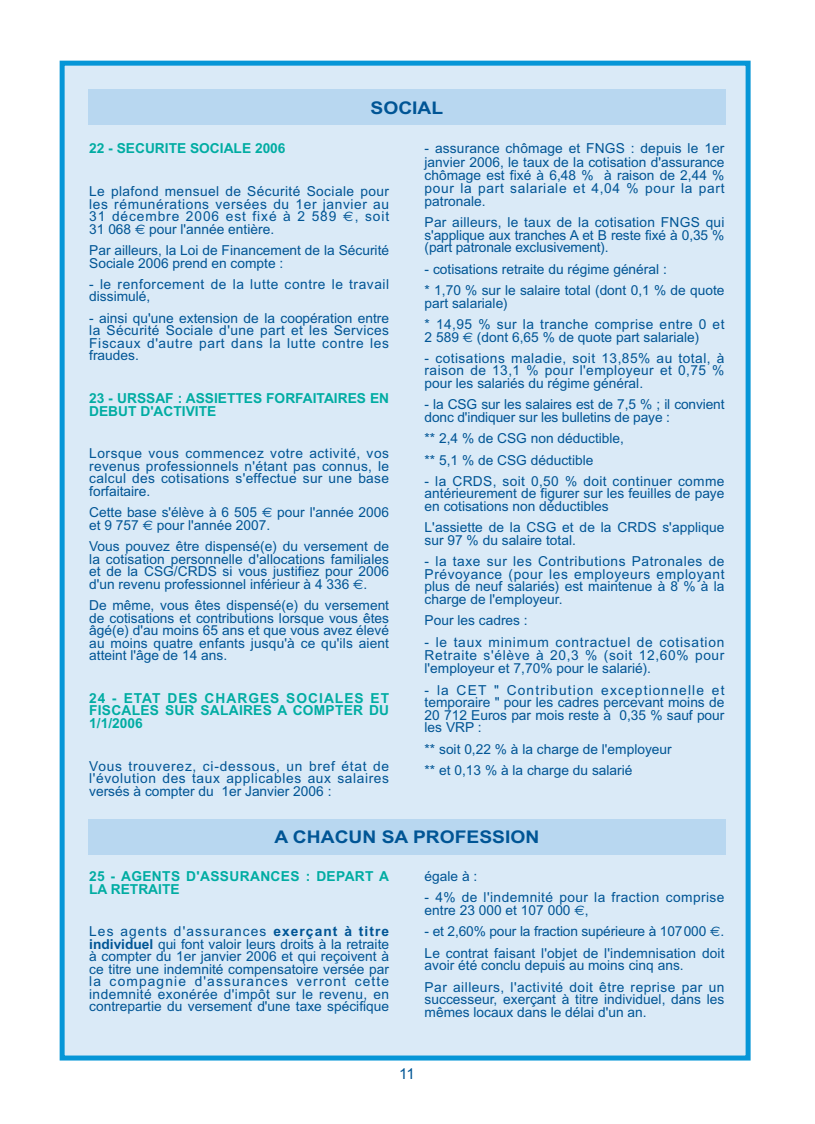
<style>
.page{position:relative;width:815px;height:1124px;background:#fff}
.page>*{position:absolute;margin:0;border:0;box-sizing:border-box;transform-origin:0 0}
.t1{font:700 17.5px "Arial";color:#005595;scale:1.1 1}
.t2{font:15px "Arial";color:#005595}
.t3{font:13.75px/12.5px "Arial";color:#005595;text-align:justify}
.t4{font:700 13.75px/12.5px "Arial";color:#00aca2}
.t5{font:13.75px/21.4px "Arial";letter-spacing:.03em;color:#005595}
.t6{font:13.75px/21.4px "Arial";letter-spacing:.035em;color:#005595}
.t7{font:13.75px/12.5px "Arial";letter-spacing:.04em;color:#005595}
.t8{font:700 13.75px/12.5px "Arial";letter-spacing:.025em;color:#00aca2}
.s1{font-family:"Euro Sans"}
.s2{font-weight:700}
</style>
<div class="page">
<div style="left:62px;top:63px;width:686px;height:994px;background:#daeaf7"></div>
<div style="left:60px;top:61px;width:691px;height:999px;border:5px solid #0696d7"></div>
<div style="left:88px;top:89px;width:638px;height:35px;background:#b8d7f0"></div>
<div style="left:88px;top:818px;width:638px;height:36px;background:#b8d7f0"></div>
<p class="t1" style="left:371px;top:101px;width:68px">SOCIAL</p>
<p class="t4" style="left:89px;top:144px;width:198px">22 - SECURITE SOCIALE 2006</p>
<p class="t3" style="left:89px;top:186px;width:301px">Le plafond mensuel de Sécurité Sociale pour les rémunérations versées du 1er janvier au 31 décembre 2006 est fixé à 2 589 <span class="s1">€</span>, soit 31 068 <span class="s1">€</span> pour l'année entière.</p>
<p class="t3" style="left:89px;top:245px;width:301px">Par ailleurs, la Loi de Financement de la Sécurité<br>Sociale 2006 prend en compte :</p>
<p class="t7" style="left:89px;top:279px;width:301px">- le renforcement de la lutte contre le travail dissimulé,</p>
<p class="t3" style="left:89px;top:313px;width:301px">- ainsi qu'une extension de la coopération entre la Sécurité Sociale d'une part et les Services Fiscaux d'autre part dans la lutte contre les fraudes.</p>
<p class="t4" style="left:89px;top:393px;width:301px">23 - URSSAF : ASSIETTES FORFAITAIRES EN<br>DEBUT D'ACTIVITE</p>
<p class="t3" style="left:89px;top:448px;width:301px">Lorsque vous commencez votre activité, vos revenus professionnels n'étant pas connus, le calcul des cotisations s'effectue sur une base forfaitaire.</p>
<p class="t3" style="left:89px;top:507px;width:301px">Cette base s'élève à 6 505 <span class="s1">€</span> pour l'année 2006 et 9 757 <span class="s1">€</span> pour l'année 2007.</p>
<p class="t3" style="left:89px;top:541px;width:301px">Vous pouvez être dispensé(e) du versement de la cotisation personnelle d'allocations familiales et de la CSG/CRDS si vous justifiez pour 2006 d'un revenu professionnel inférieur à 4 336 <span class="s1">€</span>.</p>
<p class="t3" style="left:89px;top:600px;width:301px">De même, vous êtes dispensé(e) du versement de cotisations et contributions lorsque vous êtes âgé(e) d'au moins 65 ans et que vous avez élevé au moins quatre enfants jusqu'à ce qu'ils aient atteint l'âge de 14 ans.</p>
<p class="t4" style="left:89px;top:693px;width:301px;text-align:justify">24 - ETAT DES CHARGES SOCIALES ET FISCALES SUR SALAIRES A COMPTER DU 1/1/2006</p>
<p class="t3" style="left:89px;top:760px;width:301px">Vous trouverez, ci-dessous, un bref état de l'évolution des taux applicables aux salaires versés à compter du 1er Janvier 2006 :</p>
<p class="t3" style="left:425px;top:143px;width:301px;line-height:13.1px">- assurance chômage et FNGS : depuis le 1er janvier 2006, le taux de la cotisation d'assurance chômage est fixé à 6,48 % à raison de 2,44 % pour la part salariale et 4,04 % pour la part patronale.</p>
<p class="t3" style="left:425px;top:217px;width:301px">Par ailleurs, le taux de la cotisation FNGS qui s'applique aux tranches A et B reste fixé à 0,35 % (part patronale exclusivement).</p>
<p class="t3" style="left:425px;top:259px;width:301px;line-height:21.4px">- cotisations retraite du régime général :<br>* 1,70 % sur le salaire total (dont 0,1 % de quote</p>
<p class="t5" style="left:425px;top:293px;width:301px">part salariale)<br>* 14,95 % sur la tranche comprise entre 0 et</p>
<p class="t3" style="left:425px;top:332px;width:276px">2 589 <span class="s1">€</span> (dont 6,65 % de quote part salariale)</p>
<p class="t3" style="left:425px;top:353px;width:301px">- cotisations maladie, soit 13,85% au total, à raison de 13,1 % pour l'employeur et 0,75 % pour les salariés du régime général.</p>
<p class="t3" style="left:425px;top:399px;width:301px">- la CSG sur les salaires est de 7,5 % ; il convient donc d'indiquer sur les bulletins de paye :</p>
<p class="t3" style="left:425px;top:429px;width:201px;line-height:21.4px">** 2,4 % de CSG non déductible, ** 5,1 % de CSG déductible</p>
<p class="t3" style="left:425px;top:476px;width:301px">- la CRDS, soit 0,50 % doit continuer comme antérieurement de figurer sur les feuilles de paye en cotisations non déductibles</p>
<p class="t3" style="left:425px;top:522px;width:301px">L'assiette de la CSG et de la CRDS s'applique sur 97 % du salaire total.</p>
<p class="t3" style="left:425px;top:556px;width:301px">- la taxe sur les Contributions Patronales de Prévoyance (pour les employeurs employant plus de neuf salariés) est maintenue à 8 % à la charge de l'employeur.</p>
<p class="t3" style="left:425px;top:615px;width:105px">Pour les cadres :</p>
<p class="t3" style="left:425px;top:637px;width:301px;line-height:13.1px">- le taux minimum contractuel de cotisation Retraite s'élève à 20,3 % (soit 12,60% pour l'employeur et 7,70% pour le salarié).</p>
<p class="t3" style="left:425px;top:685px;width:301px">- la CET " Contribution exceptionnelle et temporaire " pour les cadres percevant moins de 20 712 Euros par mois reste à 0,35 % sauf pour les VRP :</p>
<p class="t3" style="left:425px;top:739px;width:249px;line-height:21.4px">** soit 0,22 % à la charge de l'employeur ** et 0,13 % à la charge du salarié</p>
<p class="t1" style="left:274px;top:830px;width:242px">A CHACUN SA PROFESSION</p>
<p class="t8" style="left:89px;top:871px;width:301px">25 - AGENTS D'ASSURANCES : DEPART A<br>LA RETRAITE</p>
<p class="t3" style="left:89px;top:926px;width:301px">Les agents d'assurances <span class="s2">exerçant à titre individuel</span> qui font valoir leurs droits à la retraite à compter du 1er janvier 2006 et qui reçoivent à ce titre une indemnité compensatoire versée par la compagnie d'assurances verront cette indemnité exonérée d'impôt sur le revenu, en contrepartie du versement d'une taxe spécifique</p>
<p class="t3" style="left:425px;top:871px;width:54px">égale à :</p>
<p class="t5" style="left:425px;top:892px;width:301px;line-height:12.5px">- 4% de l'indemnité pour la fraction comprise entre 23 000 et 107 000 <span class="s1">€</span>,</p>
<p class="t3" style="left:425px;top:922px;width:301px;line-height:21.4px">- et 2,60% pour la fraction supérieure à 107000 <span class="s1">€</span>.<br>Le contrat faisant l'objet de l'indemnisation doit</p>
<p class="t6" style="left:425px;top:955px;width:301px">avoir été conclu depuis au moins cinq ans.<br>Par ailleurs, l'activité doit être reprise par un</p>
<p class="t3" style="left:425px;top:994px;width:301px">successeur, exerçant à titre individuel, dans les mêmes locaux dans le délai d'un an.</p>
<p class="t2" style="left:399px;top:1068px;width:17px">11</p>
</div>
